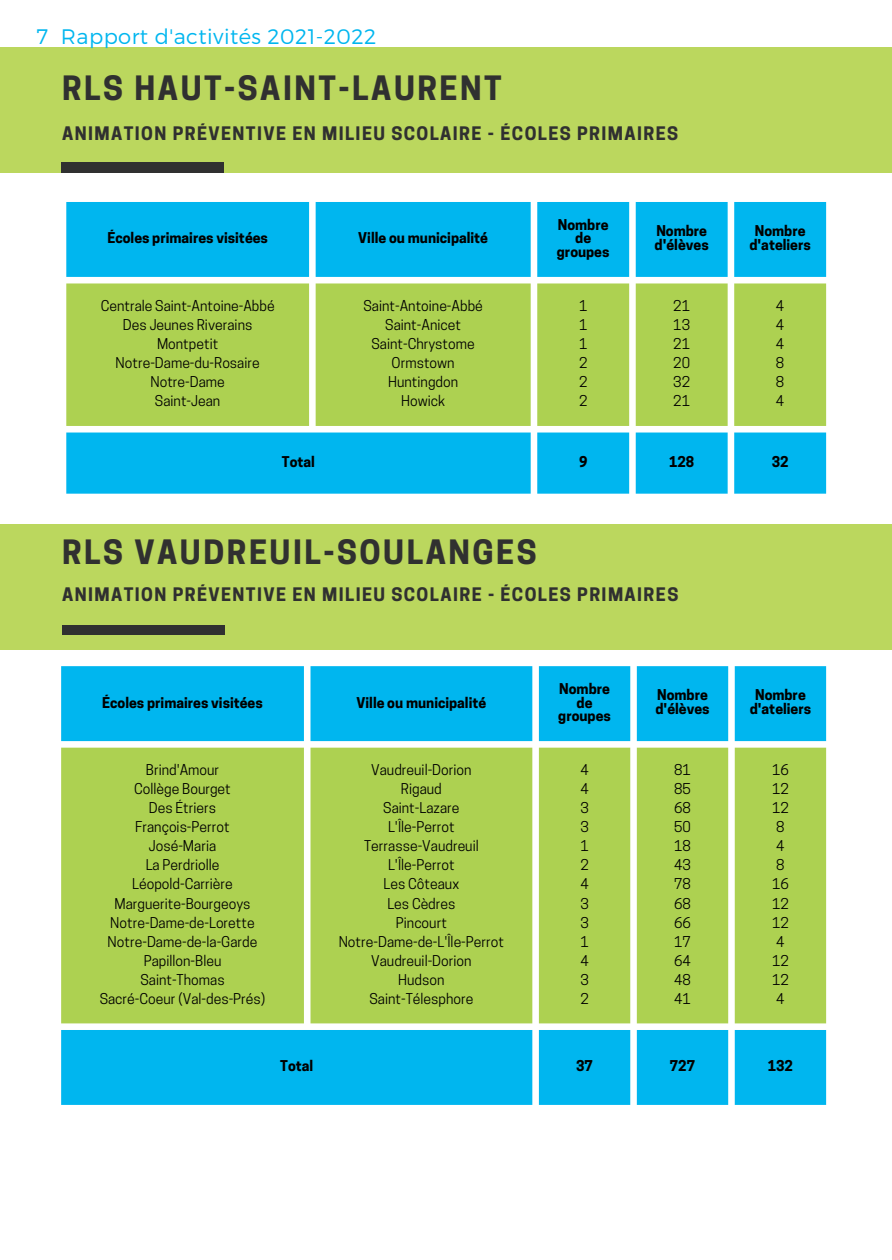
<style>
.page{position:relative;width:892px;height:1260px;background:#fff}
.page>*{position:absolute;margin:0;border:0;box-sizing:border-box;transform-origin:0 0}
.t1{font:700 31.5px "Cooper Hewitt";letter-spacing:.08em;color:#303030}
.t2{font:300 21px "Montserrat";letter-spacing:.02em;color:#00b6ef}
.t3{font:700 17.5px "Cooper Hewitt";letter-spacing:.08em;color:#303030}
.t4{font:14px/19.1px "Cooper Hewitt";color:#000;text-align:center}
.t5{font:700 14px/13.8px "Cooper Hewitt";color:#000;text-align:center}
</style>
<div class="page">
<div style="left:0;top:47px;width:891px;height:126px;background:#bbd75e"></div>
<div style="left:61px;top:162px;width:162px;height:10px;background:#303030"></div>
<div style="left:0;top:524px;width:891px;height:126px;background:#bbd75e"></div>
<svg style="left:66px;top:202px;width:759px;height:292px;background:#1dbef0"></svg>
<div style="left:66px;top:283px;width:759px;height:143px;background:#add151"></div>
<div style="left:62px;top:625px;width:162px;height:10px;background:#303030"></div>
<svg style="left:61px;top:666px;width:764px;height:439px;background:#1cbeef"></svg>
<div style="left:61px;top:748px;width:764px;height:275px;background:#add151"></div>
<h2 class="t2" style="left:36px;top:22px;width:341px">7 Rapport d'activités 2021-2022</h2>
<h1 class="t1" style="left:62px;top:76px;width:441px">RLS HAUT-SAINT-LAURENT</h1>
<p class="t3" style="left:62px;top:127px;width:617px">ANIMATION PRÉVENTIVE EN MILIEU SCOLAIRE - ÉCOLES PRIMAIRES</p>
<p class="t5" style="left:107px;top:233px;width:162px">Écoles primaires visitées</p>
<p class="t5" style="left:358px;top:233px;width:131px">Ville ou municipalité</p>
<p class="t5" style="left:556px;top:219px;width:54px">Nombre de groupes</p>
<p class="t5" style="left:654px;top:226px;width:56px;text-align:left">Nombre d'élèves</p>
<p class="t5" style="left:749px;top:226px;width:63px">Nombre d'ateliers</p>
<p class="t4" style="left:101px;top:298px;width:175px">Centrale Saint-Antoine-Abbé<br>Des Jeunes Riverains<br>Montpetit<br>Notre-Dame-du-Rosaire<br>Notre-Dame<br>Saint-Jean</p>
<p class="t4" style="left:363px;top:298px;width:121px">Saint-Antoine-Abbé<br>Saint-Anicet<br>Saint-Chrystome<br>Ormstown<br>Huntingdon<br>Howick</p>
<p class="t4" style="left:578px;top:298px;width:10px;text-align:justify">1<br>1<br>1<br>2<br>2<br>2</p>
<p class="t4" style="left:673px;top:298px;width:18px;text-align:justify">21<br>13<br>21<br>20<br>32<br>21</p>
<p class="t4" style="left:775px;top:298px;width:10px;text-align:justify">4<br>4<br>4<br>8<br>8<br>4</p>
<p class="t5" style="left:282px;top:456px;width:35px">Total</p>
<p class="t5" style="left:578px;top:456px;width:10px">9</p>
<p class="t5" style="left:668px;top:456px;width:27px">128</p>
<p class="t5" style="left:771px;top:456px;width:18px">32</p>
<h1 class="t1" style="left:62px;top:540px;width:476px">RLS VAUDREUIL-SOULANGES</h1>
<p class="t3" style="left:62px;top:588px;width:617px">ANIMATION PRÉVENTIVE EN MILIEU SCOLAIRE - ÉCOLES PRIMAIRES</p>
<p class="t5" style="left:102px;top:697px;width:162px">Écoles primaires visitées</p>
<p class="t5" style="left:356px;top:697px;width:131px">Ville ou municipalité</p>
<p class="t5" style="left:558px;top:683px;width:54px">Nombre de groupes</p>
<p class="t5" style="left:655px;top:690px;width:56px;text-align:left">Nombre d'élèves</p>
<p class="t5" style="left:749px;top:690px;width:63px">Nombre d'ateliers</p>
<p class="t4" style="left:100px;top:762px;width:167px">Brind'Amour<br>Collège Bourget<br>Des Étriers<br>François-Perrot<br>José-Maria<br>La Perdriolle<br>Léopold-Carrière<br>Marguerite-Bourgeoys<br>Notre-Dame-de-Lorette<br>Notre-Dame-de-la-Garde<br>Papillon-Bleu<br>Saint-Thomas<br>Sacré-Coeur (Val-des-Prés)</p>
<p class="t4" style="left:338px;top:762px;width:167px">Vaudreuil-Dorion<br>Rigaud<br>Saint-Lazare<br>L'Île-Perrot<br>Terrasse-Vaudreuil<br>L'Île-Perrot<br>Les Côteaux<br>Les Cèdres<br>Pincourt<br>Notre-Dame-de-L'Île-Perrot<br>Vaudreuil-Dorion<br>Hudson<br>Saint-Télesphore</p>
<p class="t4" style="left:580px;top:762px;width:10px;text-align:justify">4<br>4<br>3<br>3<br>1<br>2<br>4<br>3<br>3<br>1<br>4<br>3<br>2</p>
<p class="t4" style="left:673px;top:762px;width:18px;text-align:justify">81<br>85<br>68<br>50<br>18<br>43<br>78<br>68<br>66<br>17<br>64<br>48<br>41</p>
<p class="t4" style="left:771px;top:762px;width:18px">16<br>12<br>12<br>8<br>4<br>8<br>16<br>12<br>12<br>4<br>12<br>12<br>4</p>
<p class="t5" style="left:280px;top:1061px;width:35px">Total</p>
<p class="t5" style="left:576px;top:1061px;width:18px">37</p>
<p class="t5" style="left:669px;top:1061px;width:27px">727</p>
<p class="t5" style="left:767px;top:1061px;width:27px">132</p>
</div>
